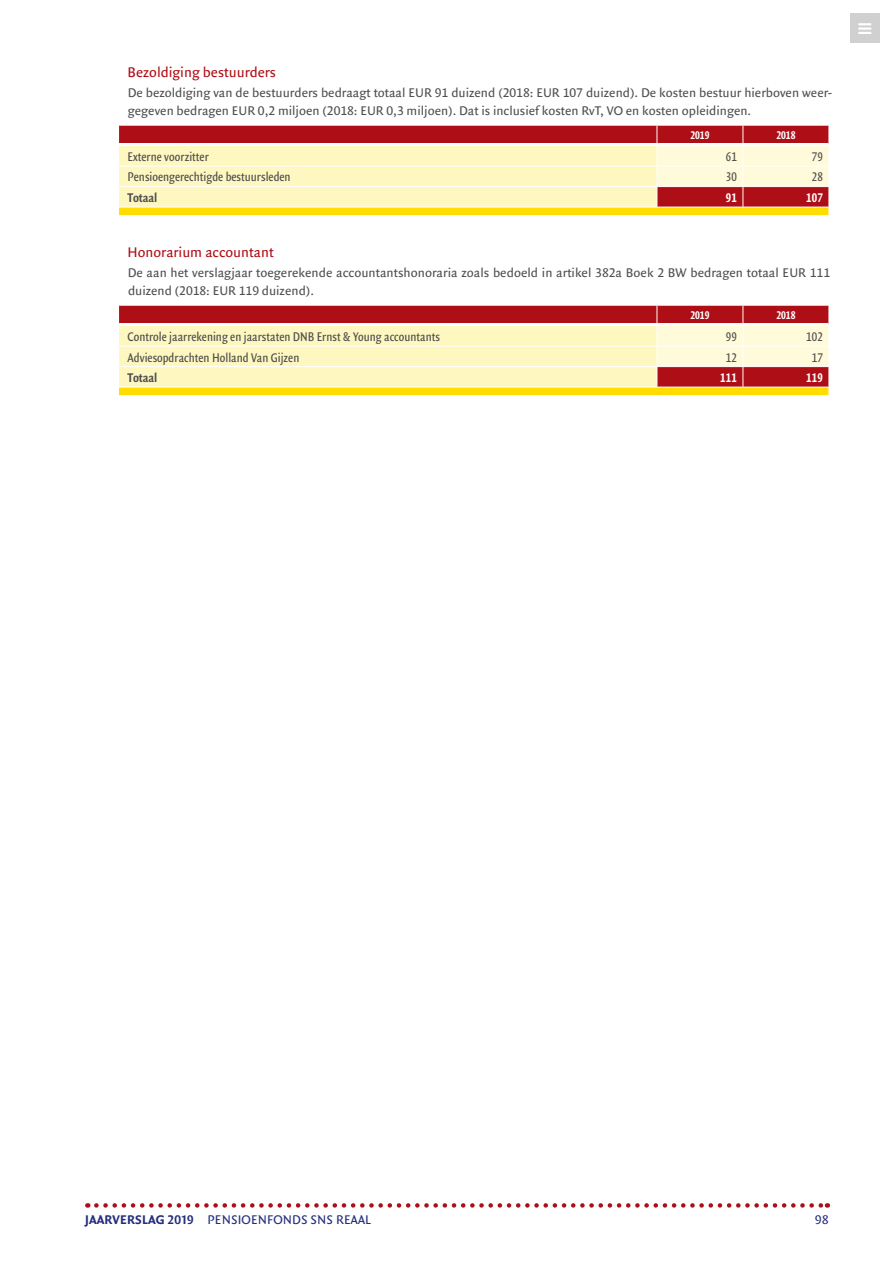
<style>
.page{position:relative;width:893px;height:1263px;background:#fff}
.page>*{position:absolute;margin:0;border:0;box-sizing:border-box;transform-origin:0 0}
.t1{font:15px "Quadraat Sans OT";color:#ae0e16}
.t2{font:13.5px/18px "Quadraat Sans OT";color:#4f4f4f}
.t3{font:condensed 13.5px "Quadraat Sans OT";color:#4f4f4f}
.t4{font:13.5px "Quadraat Sans OT";letter-spacing:.01em;color:#242e7c}
.t5{font:13.5px "Quadraat Sans OT Cn Bld";color:#4f4f4f}
.t6{font:13.5px "Quadraat Sans OT Cn Bld";letter-spacing:.025em;color:#fff}
.t7{font:12px "Quadraat Sans OT Cn Bld";color:#fff}
.s1{font-family:"Quadraat Sans OT Bld"}
</style>
<div class="page">
<svg style="left:96px;top:1203px;width:732px;height:5px"></svg>
<div style="left:850px;top:13px;width:30px;height:30px;background:#d0d0d0"></div>
<svg style="left:119px;top:125px;width:710px;height:90px;background:#eaba8a"></svg>
<hr style="left:119px;top:143px;width:538px;height:3px;background:#fff">
<hr style="left:657px;top:143px;width:86px;height:3px;background:#fff">
<hr style="left:743px;top:143px;width:86px;height:3px;background:#fff">
<svg style="left:119px;top:305px;width:710px;height:90px;background:#eaba8a"></svg>
<hr style="left:119px;top:323px;width:538px;height:3px;background:#fff">
<hr style="left:657px;top:323px;width:86px;height:3px;background:#fff">
<hr style="left:743px;top:323px;width:86px;height:3px;background:#fff">
<p class="t1" style="left:128px;top:64px;width:150px">Bezoldiging bestuurders</p>
<p class="t2" style="left:128px;top:84px;width:706px">De bezoldiging van de bestuurders bedraagt totaal EUR 91 duizend (2018: EUR 107 duizend). De kosten bestuur hierboven weer&shy;gegeven bedragen EUR 0,2 miljoen (2018: EUR 0,3 miljoen). Dat is inclusief kosten RvT, VO en kosten opleidingen.</p>
<p class="t7" style="left:690px;top:128px;width:21px">2019</p>
<p class="t7" style="left:776px;top:128px;width:21px">2018</p>
<p class="t3" style="left:128px;top:149px;width:83px">Externe voorzitter</p>
<p class="t3" style="left:726px;top:149px;width:13px">61</p>
<p class="t3" style="left:812px;top:149px;width:13px">79</p>
<p class="t3" style="left:128px;top:169px;width:165px">Pensioengerechtigde bestuursleden</p>
<p class="t3" style="left:726px;top:169px;width:13px">30</p>
<p class="t3" style="left:812px;top:169px;width:13px">28</p>
<p class="t5" style="left:128px;top:190px;width:31px">Totaal</p>
<p class="t6" style="left:726px;top:190px;width:13px">91</p>
<p class="t6" style="left:806px;top:190px;width:18px">107</p>
<p class="t1" style="left:128px;top:244px;width:148px">Honorarium accountant</p>
<p class="t2" style="left:128px;top:264px;width:704px">De aan het verslagjaar toegerekende accountantshonoraria zoals bedoeld in artikel 382a Boek 2 BW bedragen totaal EUR 111 duizend (2018: EUR 119 duizend).</p>
<p class="t7" style="left:690px;top:308px;width:21px">2019</p>
<p class="t7" style="left:776px;top:308px;width:21px">2018</p>
<p class="t3" style="left:128px;top:329px;width:314px">Controle jaarrekening en jaarstaten DNB Ernst &amp; Young accountants</p>
<p class="t3" style="left:726px;top:329px;width:13px">99</p>
<p class="t3" style="left:806px;top:329px;width:18px">102</p>
<p class="t3" style="left:128px;top:349px;width:173px">Adviesopdrachten Holland Van Gijzen</p>
<p class="t3" style="left:726px;top:349px;width:13px">12</p>
<p class="t3" style="left:812px;top:349px;width:13px">17</p>
<p class="t5" style="left:128px;top:370px;width:31px">Totaal</p>
<p class="t6" style="left:720px;top:370px;width:18px">111</p>
<p class="t6" style="left:806px;top:370px;width:18px">119</p>
<p class="t4" style="left:85px;top:1212px;width:288px"><span class="s1">JAARVERSLAG 2019</span> PENSIOENFONDS SNS REAAL</p>
<p class="t4" style="left:815px;top:1212px;width:15px">98</p>
</div>
